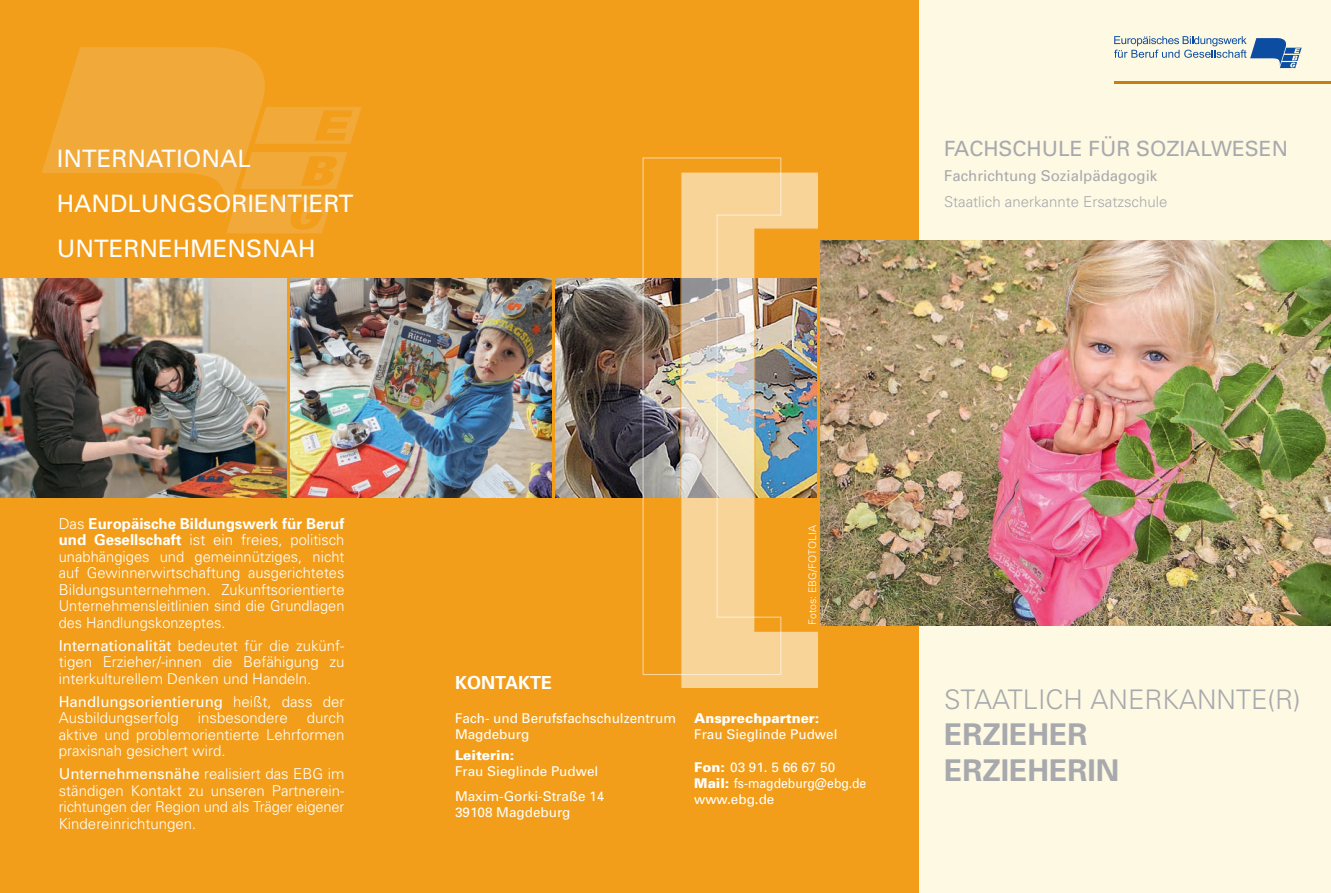
<style>
.page{position:relative;width:1331px;height:893px;background:#fff}
.page>*{position:absolute;margin:0;border:0;box-sizing:border-box;transform-origin:0 0}
.t1{font:700 30px/36px "Univers";color:#a8a9ad}
.t2{font:300 27px "Univers";color:#a8a9ad}
.t3{font:24px/45px "Univers";color:#fff}
.t4{font:21px "Univers";color:#a8a9ad}
.t5{font:700 18px "Univers";color:#fff}
.t6{font:300 15px/16.5px "Univers";color:#fff;text-align:justify}
.t7{font:300 15px "Univers";color:#a8a9ad}
.t8{font:15px "Univers";color:#a8a9ad}
.t9{font:13.5px/16.2px "Univers";color:#fff}
.t10{font:900 13.5px "Univers";color:#fff}
.t11{font:300 10.5px "Univers";color:#fff}
.s1{font-weight:700}
.s2{font-weight:400}
.s3{font-weight:900}
</style>
<div class="page">
<div style="left:884px;top:0;width:447px;height:893px;background:#fef9e3"></div>
<div style="left:0;top:0;width:918px;height:893px;background:#f29e1a"></div>
<img style="left:0;top:278px;width:286px;height:219px">
<img style="left:290px;top:278px;width:261px;height:219px">
<img style="left:555px;top:278px;width:87px;height:219px">
<img style="left:820px;top:240px;width:511px;height:385px">
<img style="left:681px;top:172px;width:137px;height:516px">
<img style="left:642px;top:157px;width:140px;height:519px">
<svg style="left:42px;top:47px;width:320px;height:186px;fill:#f1a939"></svg>
<svg style="left:1114px;top:36px;width:188px;height:32px"></svg>
<hr style="left:1114px;top:82px;width:217px;height:2px;background:#c58110">
<h3 class="t3" style="left:57px;top:135px;width:298px">I nternational handlungsorientiert unternehmensnah</h3>
<h3 class="t4" style="left:944px;top:135px;width:345px">Fachschule für Sozialwesen</h3>
<p class="t8" style="left:944px;top:166px;width:215px">Fachrichtung Sozialpädagogik</p>
<p class="t7" style="left:944px;top:193px;width:225px">Staatlich anerkannte Ersatzschule</p>
<p class="t6" style="left:59px;top:515px;width:287px">Das <span class="s1">Europäische Bildungswerk für Beruf und Gesellschaft</span> ist ein freies, politisch unabhängiges und gemeinnütziges, nicht auf Gewinnerwirtschaftung ausgerichtetes Bildungsunternehmen. Zukunftsorientierte Unternehmensleitlinien sind die Grundlagen des Handlungskonzeptes.</p>
<p class="t6" style="left:59px;top:637px;width:287px"><span class="s2">I nternationalität</span> bedeutet für die zukünf&shy;tigen Erzieher/-innen die Befähigung zu interkulturellem Denken und Handeln.</p>
<p class="t6" style="left:59px;top:693px;width:287px"><span class="s2">Handlungsorientierung</span> heißt, dass der<br>Ausbildungserfolg</p>
<p class="t6" style="left:59px;top:709px;width:287px;text-indent:248px">durch aktive und problemorientierte Lehrformen praxisnah gesichert wird.</p>
<p class="t6" style="left:59px;top:765px;width:287px"><span class="s2">U nternehmensnähe</span> realisiert das EBG im ständigen Kontakt zu unseren Partnerein&shy;richtungen der Region und als Träger eigener Kindereinrichtungen.</p>
<p class="t6" style="left:198px;top:709px;width:92px">insbesondere</p>
<p class="t11" style="left:806px;top:625px;width:101px;rotate:-90deg">Fotos: EBG/FOTOLIA</p>
<p class="t5" style="left:455px;top:671px;width:99px">KONTAKTE</p>
<p class="t9" style="left:455px;top:710px;width:223px">Fach- und Berufsfachschulzentrum<br>Magdeburg</p>
<p class="t10" style="left:455px;top:747px;width:61px">Leiterin:</p>
<p class="t9" style="left:455px;top:759px;width:151px;line-height:24.8px">Frau Sieglinde Pudwel<br>M axim-G orki-Straße 14</p>
<p class="t9" style="left:455px;top:804px;width:117px">39108 Magdeburg</p>
<p class="t10" style="left:694px;top:710px;width:127px">Ansprechpartner:</p>
<p class="t9" style="left:694px;top:726px;width:145px">Frau Sieglinde Pudwel</p>
<p class="t9" style="left:694px;top:759px;width:174px"><span class="s3">Fon:</span> 03 91. 5 66 67 50<br><span class="s3">Mail:</span> fs-magdeburg@ebg.de www.ebg.de</p>
<h2 class="t2" style="left:944px;top:683px;width:358px">STAATLICH ANERKANNTE(R)</h2>
<h1 class="t1" style="left:944px;top:715px;width:177px">ERZIEHER<br>ERZIEHERIN</h1>
</div>
